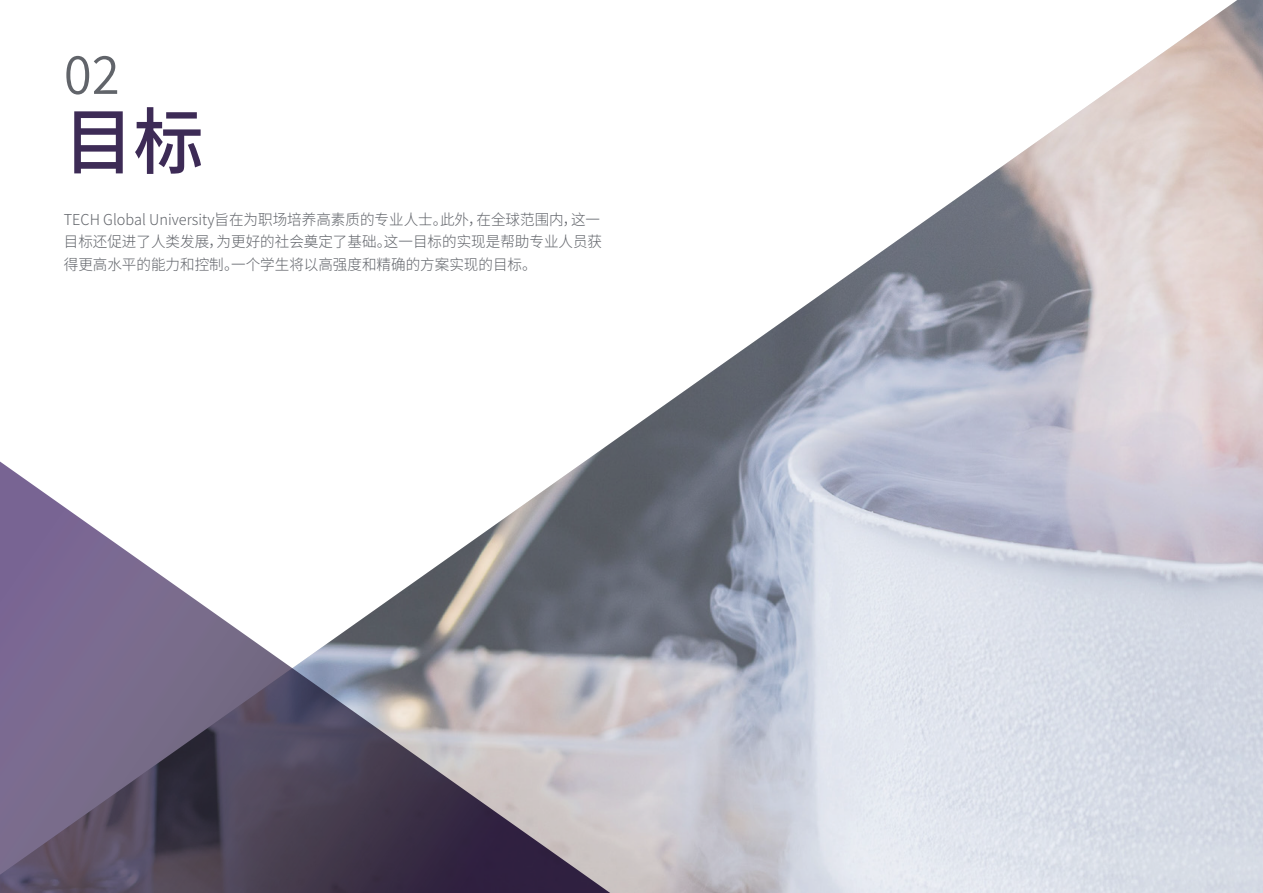
<style>
.page{position:relative;width:1263px;height:893px;background:#fff}
.page>*{position:absolute;margin:0;border:0;box-sizing:border-box;transform-origin:0 0}
.t1{font:500 72px "Source Han Sans CN";color:#3d2b56}
.t2{font:52.5px "Source Han Sans CN";color:#61646a}
.t3{font:300 15px/22.5px "Source Han Sans CN";color:#61646a}
</style>
<div class="page">
<img style="left:606px;top:0;width:657px;height:893px">
<svg style="left:0;top:446px;width:640px;height:447px"></svg>
<h2 class="t2" style="left:64px;top:45px;width:57px">02</h2>
<h1 class="t1" style="left:64px;top:101px;width:141px">目标</h1>
<p class="t3" style="left:64px;top:208px;width:540px">TECH Global University旨在为职场培养高素质的专业人士。此外，在全球范围内，这一目标还促进了人类发展，为更好的社会奠定了基础。这一目标的实现是帮助专业人员获得更高水平的能力和控制。一个学生将以高强度和精确的方案实现的目标。</p>
</div>
